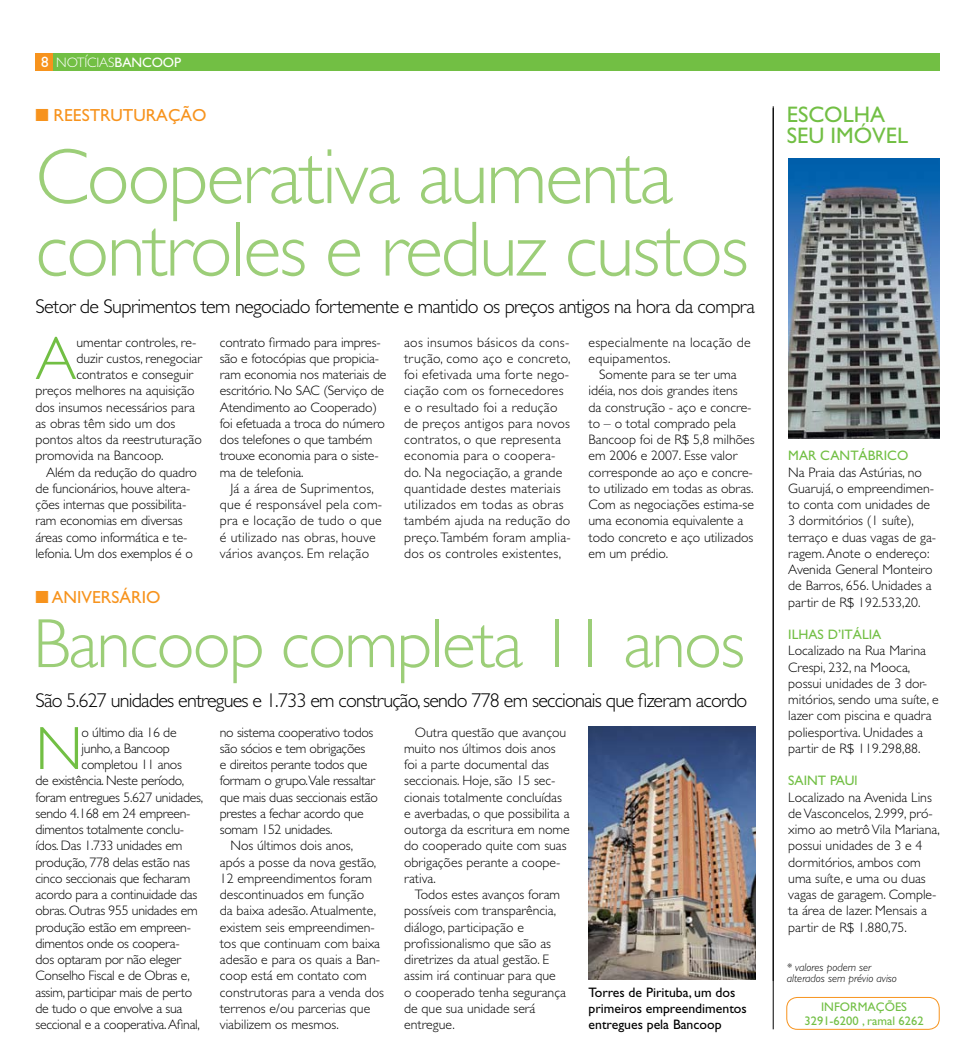
<style>
.page{position:relative;width:975px;height:1063px;background:#fff}
.page>*{position:absolute;margin:0;border:0;box-sizing:border-box;transform-origin:0 0}
.t1{font:300 78.75px/72.5px "Gill Sans";letter-spacing:-.025em;color:#9cce78}
.t2{font:300 70px "Gill Sans";letter-spacing:-.025em;color:#9cce78}
.t3{font:300 61.38px "Gill Sans";color:#72bf44}
.t4{font:22.5px/21.2px "Gill Sans";color:#72bf44}
.t5{font:300 20px "Gill Sans";letter-spacing:-.04em;color:#000}
.t6{font:17.5px "Gill Sans";color:#f7931d}
.t7{font:300 13.75px/16.2px "Gill Sans";color:#000}
.t8{font:300 13.75px/16.2px "Gill Sans";letter-spacing:.02em;color:#000}
.t9{font:300 13.75px "Gill Sans";letter-spacing:-.02em;color:#000}
.t10{font:13.75px/16.2px "Gill Sans";color:#000}
.t11{font:13.75px "Gill Sans";color:#72bf44}
.t12{font:300 13.75px "Gill Sans";letter-spacing:-.01em;color:#fff}
.t13{font:12.5px/13.8px "Gill Sans";color:#72bf44;text-align:center}
.t14{font:italic 300 11.25px/11.2px "Gill Sans";color:#000}
.s1{font-weight:400}
</style>
<div class="page">
<div style="left:35px;top:53px;width:904px;height:18px;background:#72bf44"></div>
<div style="left:35px;top:53px;width:18px;height:18px;background:#f7931d"></div>
<div style="left:786px;top:997px;width:153px;height:33px;border:1px solid #f7931d;border-radius:11px"></div>
<hr style="left:773px;top:108px;width:1px;height:921px;background:#000">
<hr style="left:773px;top:106px;width:1px;height:875px;background:#000">
<img style="left:788px;top:159px;width:151px;height:280px">
<img style="left:588px;top:726px;width:167px;height:253px">
<p class="t12" style="left:56px;top:54px;width:126px">notícias<span class="s1">bancoop</span></p>
<p class="t6" style="left:35px;top:105px;width:30px">■ REESTRUTUR</p>
<p class="t6" style="left:156px;top:105px;width:25px">AÇÃO</p>
<h1 class="t1" style="left:35px;top:141px;width:714px">Cooperativa aumenta controles e reduz custos</h1>
<h3 class="t5" style="left:35px;top:295px;width:721px">Setor de Suprimentos tem negociado fortemente e mantido os preços antigos na hora da compra</h3>
<h3 class="t3" style="left:35px;top:324px;width:42px">A</h3>
<p class="t7" style="left:76px;top:334px;width:121px">umentar controles, re-</p>
<p class="t7" style="left:220px;top:334px;width:168px">contrato firmado para impres&shy;são e fotocópias que propicia&shy;ram economia nos materiais de escritório. N o SAC</p>
<p class="t8" style="left:404px;top:334px;width:168px">aos insumos básicos da cons&shy;trução, como aço e concreto, foi efetivada uma forte nego&shy;ciação com os fornecedores e o resultado foi a redução de preços antigos para novos contratos, o que representa economia para o coopera&shy;do. N a negociação, a grande quantidade destes materiais utilizados em todas as obras também ajuda na redução do preço. Também foram amplia&shy;dos os controles existentes,</p>
<p class="t8" style="left:588px;top:334px;width:164px">especialmente na locação de equipamentos.</p>
<p class="t7" style="left:76px;top:350px;width:128px">duzir custos, renegociar</p>
<p class="t7" style="left:76px;top:366px;width:119px">contratos e conseguir</p>
<p class="t7" style="left:35px;top:383px;width:161px">preços melhores na aquisição</p>
<p class="t7" style="left:35px;top:399px;width:161px">dos insumos necessários para</p>
<p class="t7" style="left:35px;top:415px;width:141px">as obras têm sido um dos</p>
<p class="t7" style="left:35px;top:431px;width:168px">pontos altos da reestruturação</p>
<p class="t7" style="left:35px;top:448px;width:130px">promovida na Bancoop.</p>
<p class="t7" style="left:46px;top:464px;width:152px">Além da redução do quadro</p>
<p class="t7" style="left:35px;top:480px;width:156px">de funcionários, houve altera-</p>
<p class="t7" style="left:35px;top:496px;width:152px">ções internas que possibilita-</p>
<p class="t7" style="left:35px;top:513px;width:149px">ram economias em diversas</p>
<p class="t7" style="left:35px;top:529px;width:153px">áreas como informática e te-</p>
<p class="t7" style="left:35px;top:545px;width:159px">lefonia. Um dos exemplos é o</p>
<p class="t7" style="left:588px;top:366px;width:168px;text-indent:11px">Somente para se ter uma idéia, nos dois grandes itens<br>da construção - aço e concre&shy;to – o total comprado pela<br>Bancoop foi de R$ 5,8 milhões em 2006 e 2007. Esse valor corresponde ao aço e concre&shy;to utilizado em todas as obras.<br>Com as negociações estima-se uma economia equivalente a todo concreto e aço utilizados em um prédio.</p>
<p class="t7" style="left:220px;top:383px;width:167px;text-indent:103px">(Serviço de<br>Atendimento ao Cooperado) foi efetuada a troca do número dos telefones o que também trouxe economia para o siste&shy;ma de telefonia.</p>
<p class="t8" style="left:220px;top:480px;width:164px;text-indent:11px">Já a área de Suprimentos, que é responsável pela com&shy;pra e locação de tudo o que é utilizado nas obras, houve vários avanços. Em relação</p>
<p class="t6" style="left:35px;top:587px;width:127px">■ aniversário</p>
<h2 class="t2" style="left:33px;top:604px;width:713px">Bancoop completa 11 anos</h2>
<h3 class="t5" style="left:35px;top:689px;width:713px">São 5.627 unidades entregues e 1.733 em construção, sendo 778 em seccionais que fizeram acordo</h3>
<h3 class="t3" style="left:35px;top:714px;width:39px">N</h3>
<p class="t7" style="left:82px;top:724px;width:96px">o último dia 16 de</p>
<p class="t7" style="left:404px;top:724px;width:167px;text-indent:11px">Outra questão que avançou muito nos últimos dois anos foi a parte documental das seccionais. H oje, são 15 sec&shy;cionais totalmente concluídas e averbadas, o que possibilita a outorga da escritura em nome do cooperado quite com suas obrigações perante a coope&shy;rativa.</p>
<p class="t7" style="left:404px;top:886px;width:163px;text-indent:11px">Todos estes avanços foram possíveis com transparência, diálogo, participação e profissionalismo que são as diretrizes da atual gestão. E assim irá continuar para que o cooperado tenha segurança de que sua unidade será entregue.</p>
<p class="t7" style="left:220px;top:724px;width:155px">no sistema cooperativo todos</p>
<p class="t9" style="left:220px;top:740px;width:147px">são sócios e tem obrigações</p>
<p class="t7" style="left:220px;top:756px;width:149px">e direitos perante todos que</p>
<p class="t9" style="left:220px;top:773px;width:157px">formam o grupo.Vale ressaltar</p>
<p class="t7" style="left:220px;top:789px;width:160px">que mais duas seccionais estão</p>
<p class="t9" style="left:220px;top:805px;width:145px">prestes a fechar acordo que</p>
<p class="t7" style="left:220px;top:821px;width:114px">somam 152 unidades.</p>
<p class="t7" style="left:230px;top:838px;width:124px">Nos últimos dois anos,</p>
<p class="t7" style="left:220px;top:854px;width:158px">após a posse da nova gestão,</p>
<p class="t7" style="left:220px;top:870px;width:154px">12 empreendimentos foram</p>
<p class="t7" style="left:220px;top:886px;width:146px">descontinuados em função</p>
<p class="t7" style="left:220px;top:903px;width:158px">da baixa adesão. Atualmente,</p>
<p class="t7" style="left:220px;top:919px;width:157px">existem seis empreendimen-</p>
<p class="t7" style="left:220px;top:935px;width:162px">tos que continuam com baixa</p>
<p class="t7" style="left:220px;top:951px;width:162px">adesão e para os quais a Ban-</p>
<p class="t7" style="left:220px;top:968px;width:148px">coop está em contato com</p>
<p class="t7" style="left:220px;top:984px;width:166px">construtoras para a venda dos</p>
<p class="t7" style="left:220px;top:1000px;width:152px">terrenos e/ou parcerias que</p>
<p class="t7" style="left:220px;top:1016px;width:120px">viabilizem os mesmos.</p>
<p class="t7" style="left:82px;top:740px;width:90px">junho, a Bancoop</p>
<p class="t7" style="left:82px;top:756px;width:102px">completou 11 anos</p>
<p class="t9" style="left:35px;top:773px;width:150px">de existência. N este período,</p>
<p class="t9" style="left:35px;top:789px;width:169px">foram entregues 5.627 unidades,</p>
<p class="t9" style="left:35px;top:805px;width:156px">sendo 4.168 em 24 empreen-</p>
<p class="t7" style="left:35px;top:821px;width:150px">dimentos totalmente conclu-</p>
<p class="t7" style="left:35px;top:838px;width:148px">ídos. Das 1.733 unidades em</p>
<p class="t9" style="left:35px;top:854px;width:156px">produção, 778 delas estão nas</p>
<p class="t7" style="left:35px;top:870px;width:156px">cinco seccionais que fecharam</p>
<p class="t7" style="left:35px;top:886px;width:163px">acordo para a continuidade das</p>
<p class="t7" style="left:35px;top:903px;width:164px">obras. Outras 955 unidades em</p>
<p class="t9" style="left:35px;top:919px;width:157px">produção estão em empreen-</p>
<p class="t7" style="left:35px;top:935px;width:146px">dimentos onde os coopera-</p>
<p class="t9" style="left:35px;top:952px;width:148px">dos optaram por não eleger</p>
<p class="t7" style="left:35px;top:968px;width:156px">Conselho Fiscal e de Obras e,</p>
<p class="t7" style="left:35px;top:984px;width:158px">assim, participar mais de perto</p>
<p class="t7" style="left:35px;top:1000px;width:148px">de tudo o que envolve a sua</p>
<p class="t7" style="left:35px;top:1016px;width:166px">seccional e a cooperativa. Afinal,</p>
<p class="t10" style="left:588px;top:984px;width:160px">Torres de Pirituba, um dos primeiros empreendimentos entregues pela Bancoop</p>
<h3 class="t4" style="left:786px;top:103px;width:83px">escolha<br>SEU</h3>
<h3 class="t4" style="left:830px;top:125px;width:55px">IM ÓVEL</h3>
<p class="t11" style="left:788px;top:448px;width:122px">Mar Cantábrico</p>
<p class="t7" style="left:788px;top:464px;width:149px">N a Praia das Astúrias, no<br>Guarujá, o empreendimen&shy;to conta com unidades de<br>3 dormitórios (1 suíte), terraço e duas vagas de ga&shy;ragem. Anote o endereço:<br>Avenida General Monteiro de Barros, 656. Unidades a partir de R$ 192.533,20.</p>
<p class="t11" style="left:788px;top:626px;width:91px">Ilhas D’Itália</p>
<p class="t7" style="left:788px;top:643px;width:152px">Localizado na Rua Marina<br>Crespi, 232, na M ooca, possui unidades de 3 dor&shy;mitórios, sendo uma suíte, e lazer com piscina e quadra poliesportiva. Unidades a partir de R$ 119.298,88.</p>
<p class="t11" style="left:788px;top:773px;width:71px">Saint Paul</p>
<p class="t7" style="left:788px;top:789px;width:153px">Localizado na Avenida Lins de Vasconcelos, 2.999, pró&shy;ximo ao metrô Vila M ariana, possui unidades de 3 e 4 dormitórios, ambos com uma suíte, e uma ou duas vagas de garagem. Comple&shy;ta área de lazer. M ensais a partir de R$ 1.880,75.</p>
<p class="t14" style="left:786px;top:962px;width:112px">* valores podem ser alterados sem prévio aviso</p>
<p class="t13" style="left:804px;top:1000px;width:120px">Informações<br>3291-6200 , ramal 6262</p>
</div>
